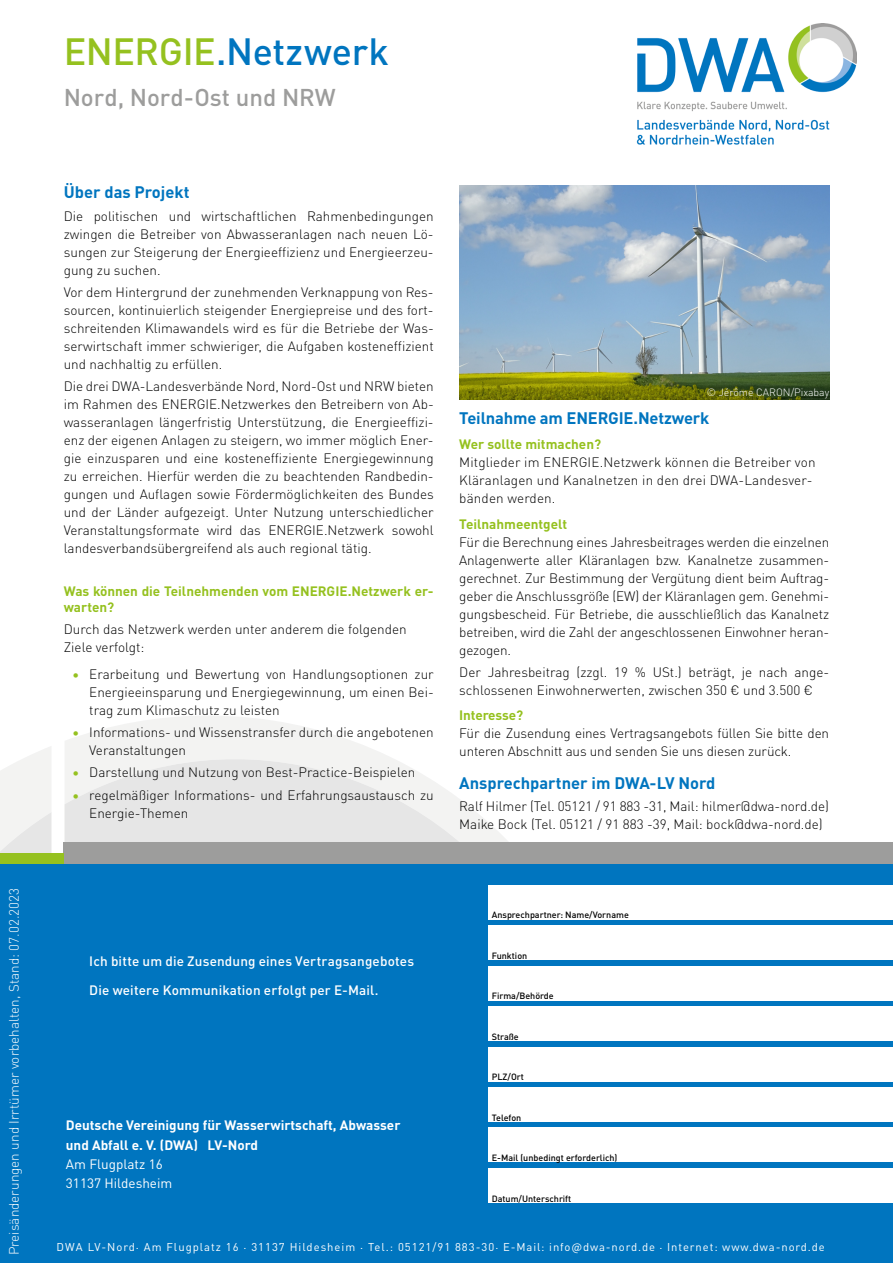
<style>
.page{position:relative;width:893px;height:1263px;background:#fff}
.page>*{position:absolute;margin:0;border:0;box-sizing:border-box;transform-origin:0 0}
.t1{font:500 37.5px "DINOT";letter-spacing:-.01em;color:#0075bf}
.t2{font:500 24px "DINOT";letter-spacing:-.005em;color:#9d9d9c}
.t3{font:700 16.5px "DINOT";letter-spacing:-.01em;color:#0075bf}
.t4{font:300 13.5px/18px "DINOT";color:#000}
.t5{font:700 13.5px/16.2px "DINOT";color:#95c11f}
.t6{font:500 13.5px/29px "DINOT";letter-spacing:.01em;color:#fff}
.t7{font:700 13.5px/19.5px "DINOT";color:#fff}
.t8{font:300 13.5px "DINOT";color:#fff}
.t9{font:13.5px/19.5px "DINOT";color:#fff}
.t10{font:11.25px "DINOT";letter-spacing:.09em;color:#fff}
.t11{font:300 10.5px "DINOT";color:#fff}
.t12{font:500 9px "DINOT";color:#000}
.s1{color:#95c11f}
</style>
<div class="page">
<div style="left:0;top:864px;width:893px;height:399px;background:#0075bf"></div>
<svg style="left:0;top:747px;width:52px;height:106px"></svg>
<svg style="left:65px;top:716px;width:523px;height:127px"></svg>
<div style="left:64px;top:843px;width:829px;height:21px;background:#9d9d9c"></div>
<div style="left:0;top:853px;width:64px;height:11px;background:#95c11f"></div>
<div style="left:489px;top:1168px;width:404px;height:34px;background:#fff"></div>
<div style="left:489px;top:885px;width:404px;height:34px;background:#fff"></div>
<div style="left:489px;top:926px;width:404px;height:34px;background:#fff"></div>
<div style="left:489px;top:966px;width:404px;height:34px;background:#fff"></div>
<div style="left:489px;top:1007px;width:404px;height:34px;background:#fff"></div>
<div style="left:489px;top:1087px;width:404px;height:34px;background:#fff"></div>
<div style="left:489px;top:1047px;width:404px;height:34px;background:#fff"></div>
<div style="left:489px;top:1128px;width:404px;height:34px;background:#fff"></div>
<img style="left:637px;top:23px;width:220px;height:122px">
<img style="left:459px;top:186px;width:370px;height:214px">
<p class="t8" style="left:4px;top:1255px;width:369px;rotate:-90deg">Preisänderungen und Irrtümer vorbehalten, Stand: 07.02.2023</p>
<h1 class="t1" style="left:64px;top:22px;width:327px"><span class="s1">ENERGIE</span>.Netzwerk</h1>
<h2 class="t2" style="left:64px;top:79px;width:274px">Nord, Nord-Ost und NRW</h2>
<p class="t3" style="left:64px;top:180px;width:127px">Über das Projekt</p>
<p class="t4" style="left:64px;top:206px;width:371px;text-align:justify">Die politischen und wirtschaftlichen Rahmenbedingungen zwingen die Betreiber von Abwasseranlagen nach neuen Lö&shy;sungen zur Steigerung der Energieeffizienz und Energieerzeu&shy;gung zu suchen.</p>
<p class="t4" style="left:64px;top:282px;width:371px;text-align:justify">Vor dem Hintergrund der zunehmenden Verknappung von Res&shy;sourcen, kontinuierlich steigender Energiepreise und des fort&shy;schreitenden Klimawandels wird es für die Betriebe der Was&shy;serwirtschaft immer schwieriger, die Aufgaben kosteneffizient und nachhaltig zu erfüllen.</p>
<p class="t4" style="left:64px;top:376px;width:371px;text-align:justify">Die drei DWA-Landesverbände Nord, Nord-Ost und NRW bieten im Rahmen des ENERGIE.Netzwerkes den Betreibern von Ab&shy;wasseranlagen längerfristig Unterstützung, die Energieeffizi&shy;enz der eigenen Anlagen zu steigern, wo immer möglich Ener&shy;gie einzusparen und eine kosteneffiziente Energiegewinnung zu erreichen. Hierfür werden die zu beachtenden Randbedin&shy;gungen und Auflagen sowie Fördermöglichkeiten des Bundes und der Länder aufgezeigt. Unter Nutzung unterschiedlicher Veranstaltungsformate wird das ENERGIE.Netzwerk sowohl landesverbandsübergreifend als auch regional tätig.</p>
<p class="t5" style="left:64px;top:582px;width:371px">Was können die Teilnehmenden vom ENERGIE.Netzwerk er&shy;warten?</p>
<p class="t4" style="left:64px;top:620px;width:344px">Durch das Netzwerk werden unter anderem die folgenden<br>Ziele verfolgt:</p>
<p class="t4" style="left:89px;top:664px;width:346px;text-align:justify;text-indent:-17px"><span class="s1">•</span> Erarbeitung und Bewertung von Handlungsoptionen zur Energieeinsparung und Energiegewinnung, um einen Bei&shy;trag zum Klimaschutz zu leisten</p>
<p class="t4" style="left:89px;top:722px;width:346px;text-indent:-17px"><span class="s1">•</span> Informations- und Wissenstransfer durch die angebotenen<br>Veranstaltungen</p>
<p class="t4" style="left:72px;top:762px;width:345px"><span class="s1">•</span> Darstellung und Nutzung von Best-Practice-Beispielen</p>
<p class="t4" style="left:89px;top:785px;width:346px;text-indent:-17px"><span class="s1">•</span> regelmäßiger Informations- und Erfahrungsaustausch zu<br>Energie-Themen</p>
<p class="t11" style="left:707px;top:384px;width:124px">© Jérôme CARON/Pixabay</p>
<p class="t3" style="left:459px;top:405px;width:252px">Teilnahme am ENERGIE.Netzwerk</p>
<p class="t5" style="left:459px;top:435px;width:143px">Wer sollte mitmachen?</p>
<p class="t4" style="left:459px;top:452px;width:358px">Mitglieder im ENERGIE.Netzwerk können die Betreiber von<br>Kläranlagen und Kanalnetzen in den drei DWA-Landesver&shy;bänden werden.</p>
<p class="t5" style="left:459px;top:515px;width:110px">Teilnahmeentgelt</p>
<p class="t4" style="left:459px;top:532px;width:371px;text-align:justify">Für die Berechnung eines Jahresbeitrages werden die einzelnen Anlagenwerte aller Kläranlagen bzw. Kanalnetze zusammen&shy;gerechnet. Zur Bestimmung der Vergütung dient beim Auftrag&shy;geber die Anschlussgröße (EW) der Kläranlagen gem. Genehmi&shy;gungsbescheid. Für Betriebe, die ausschließlich das Kanalnetz betreiben, wird die Zahl der angeschlossenen Einwohner heran&shy;gezogen.</p>
<p class="t4" style="left:459px;top:663px;width:371px">Der Jahresbeitrag (zzgl. 19 % USt.) beträgt, je nach ange&shy;schlossenen Einwohnerwerten, zwischen 350 € und 3.500 €</p>
<p class="t5" style="left:459px;top:706px;width:65px">Interesse?</p>
<p class="t4" style="left:459px;top:723px;width:371px">Für die Zusendung eines Vertragsangebots füllen Sie bitte den unteren Abschnitt aus und senden Sie uns diesen zurück.</p>
<p class="t3" style="left:459px;top:770px;width:258px">Ansprechpartner im DWA-LV Nord</p>
<p class="t4" style="left:459px;top:796px;width:371px">Ralf Hilmer (Tel. 05121 / 91 883 -31, Mail: hilmer@dwa-nord.de)<br>Maike Bock (Tel. 05121 / 91 883 -39, Mail: bock@dwa-nord.de)</p>
<p class="t6" style="left:89px;top:946px;width:326px">Ich bitte um die Zusendung eines Vertragsangebotes<br>Die weitere Kommunikation erfolgt per E-Mail.</p>
<p class="t7" style="left:66px;top:1114px;width:336px">Deutsche Vereinigung für Wasserwirtschaft, Abwasser und Abfall e. V. (DWA) LV-Nord</p>
<p class="t9" style="left:66px;top:1153px;width:108px">Am Flugplatz 16<br>31137 Hildesheim</p>
<p class="t12" style="left:492px;top:908px;width:139px">Ansprechpartner: Name/Vorname</p>
<p class="t12" style="left:492px;top:948px;width:37px">Funktion</p>
<p class="t12" style="left:492px;top:989px;width:63px">Firma/Behörde</p>
<p class="t12" style="left:492px;top:1029px;width:28px">Straße</p>
<p class="t12" style="left:492px;top:1070px;width:34px">PLZ/Ort</p>
<p class="t12" style="left:492px;top:1111px;width:31px">Telefon</p>
<p class="t12" style="left:492px;top:1151px;width:127px">E-Mail (unbedingt erforderlich)</p>
<p class="t12" style="left:492px;top:1192px;width:81px">Datum/Unterschrift</p>
<p class="t10" style="left:56px;top:1238px;width:770px">DWA LV-Nord. Am Flugplatz 16 . 31137 Hildesheim . Tel.: 05121/91 883-30. E-Mail: info@dwa-nord.de . Internet: www.dwa-nord.de</p>
</div>
